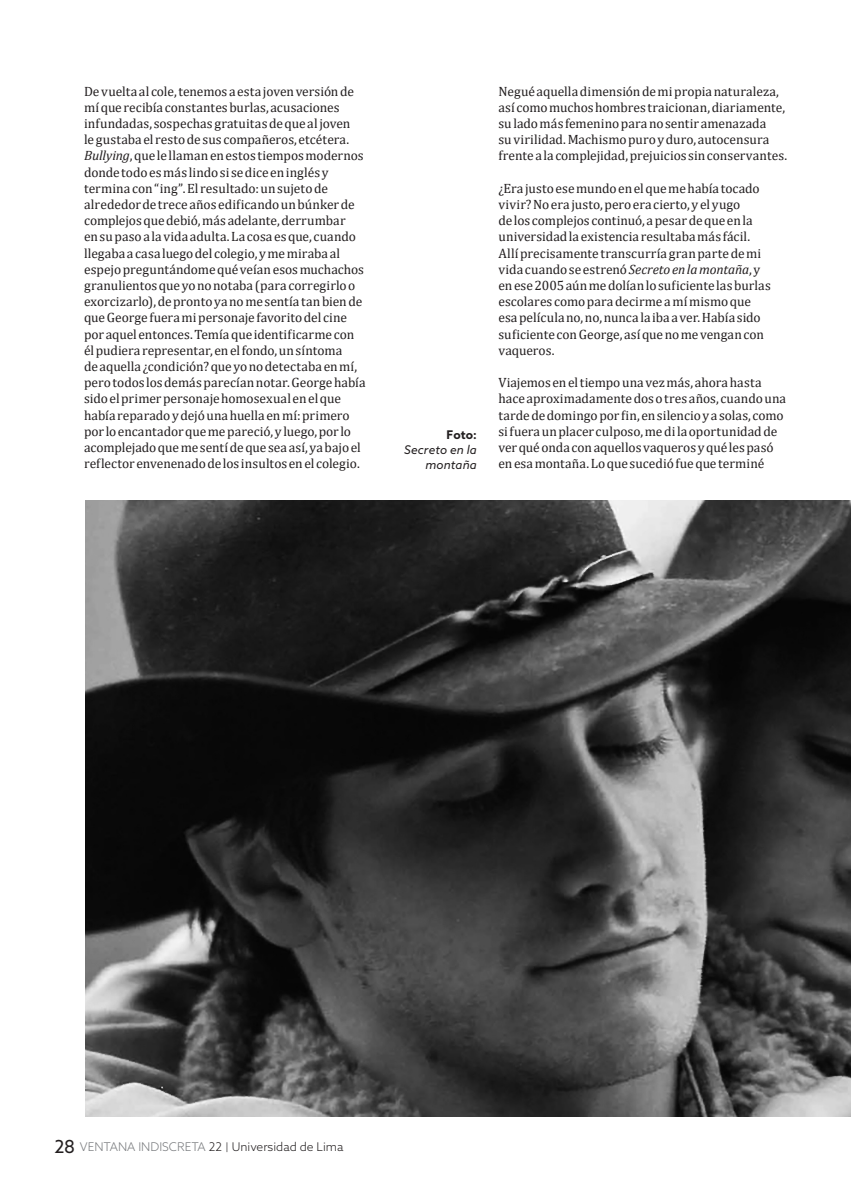
<style>
.page{position:relative;width:851px;height:1191px;background:#fff}
.page>*{position:absolute;margin:0;border:0;box-sizing:border-box;transform-origin:0 0}
.cuerpo_de_texto_nuev{font:13.5px/16.2px "Cambria";color:#231f20}
.t1{font:300 12px "Azo Sans";color:#231f20}
.cuerpo_de_texto{font:italic 12px/15px "Azo Sans";letter-spacing:.01em;color:#231f20;text-align:right}
.cuerpo_de_texto-2{font:700 12px "Azo Sans";color:#231f20}
.s1{font-style:italic}
.s2{font-weight:400;font-size:18px}
.s3{color:#76787b}
.s4{font-size:9.6px}
</style>
<div class="page">
<img style="left:85px;top:501px;width:765px;height:615px">
<p class="cuerpo_de_texto_nuev" style="left:84px;top:83px;width:283px">De vuelta al cole, tenemos a esta joven versión de mí que recibía constantes burlas, acusaciones infundadas, sospechas gratuitas de que al joven<br>le gustaba el resto de sus compañeros, etcétera.<br><span class="s1">Bullying</span>, que le llaman en estos tiempos modernos donde todo es más lindo si se dice en inglés y termina con “ing”. El resultado: un sujeto de alrededor de trece años edificando un búnker de complejos que debió, más adelante, derrumbar<br>en su paso a la vida adulta. La cosa es que, cuando llegaba a casa luego del colegio, y me miraba al espejo preguntándome qué veían esos muchachos granulientos que yo no notaba (para corregirlo o exorcizarlo), de pronto ya no me sentía tan bien de que George fuera mi personaje favorito del cine por aquel entonces. Temía que identificarme con él pudiera representar, en el fondo, un síntoma<br>de aquella ¿condición? que yo no detectaba en mí, pero todos los demás parecían notar. George había sido el primer personaje homosexual en el que había reparado y dejó una huella en mí: primero por lo encantador que me pareció, y luego, por lo acomplejado que me sentí de que sea así, ya bajo el reflector envenenado de los insultos en el colegio.</p>
<p class="cuerpo_de_texto_nuev" style="left:498px;top:83px;width:290px">Negué aquella dimensión de mi propia naturaleza, así como muchos hombres traicionan, diariamente, su lado más femenino para no sentir amenazada<br>su virilidad. Machismo puro y duro, autocensura frente a la complejidad, prejuicios sin conservantes.</p>
<p class="cuerpo_de_texto_nuev" style="left:498px;top:180px;width:274px">¿Era justo ese mundo en el que me había tocado vivir? No era justo, pero era cierto, y el yugo<br>de los complejos continuó, a pesar de que en la universidad la existencia resultaba más fácil.<br>Allí precisamente transcurría gran parte de mi vida cuando se estrenó <span class="s1">Secreto en la montaña</span>, y en ese 2005 aún me dolían lo suficiente las burlas escolares como para decirme a mí mismo que esa película no, no, nunca la iba a ver. Había sido suficiente con George, así que no me vengan con vaqueros.</p>
<p class="cuerpo_de_texto_nuev" style="left:498px;top:374px;width:289px">Viajemos en el tiempo una vez más, ahora hasta hace aproximadamente dos o tres años, cuando una tarde de domingo por fin, en silencio y a solas, como si fuera un placer culposo, me di la oportunidad de ver qué onda con aquellos vaqueros y qué les pasó en esa montaña. Lo que sucedió fue que terminé</p>
<p class="cuerpo_de_texto-2" style="left:446px;top:427px;width:32px">Foto:</p>
<p class="cuerpo_de_texto" style="left:404px;top:442px;width:74px">Secreto en la montaña</p>
<p class="t1" style="left:54px;top:1139px;width:290px"><span class="s2">28</span> <span class="s3">VENTANA INDISCRETA</span> 22 <span class="s4">|</span> Universidad de Lima</p>
</div>
